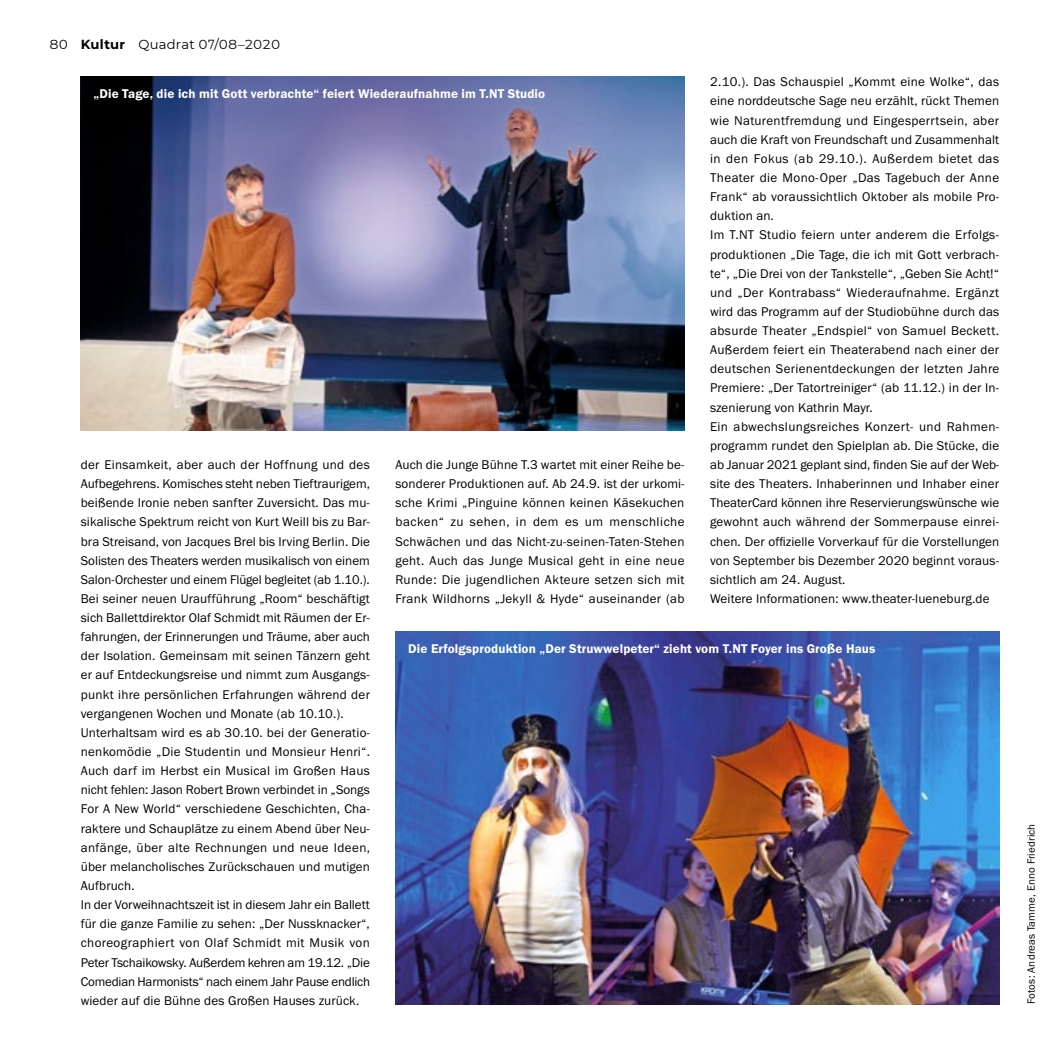
<style>
.page{position:relative;width:1063px;height:1063px;background:#fff}
.page>*{position:absolute;margin:0;border:0;box-sizing:border-box;transform-origin:0 0}
.t1{font:13.2px/19.2px "Franklin Gothic URW Boo";letter-spacing:.01em;color:#000}
.t2{font:13.2px "Franklin Gothic URW Dem";letter-spacing:.01em;color:#fff}
.t3{font:13.2px "Montserrat";letter-spacing:.01em;color:#000}
.t4{font:10.95px "Franklin Gothic URW Boo";letter-spacing:.01em;color:#000}
.s1{font-weight:700}
</style>
<div class="page">
<img style="left:81px;top:76px;width:604px;height:355px">
<img style="left:395px;top:632px;width:604px;height:373px">
<p class="t3" style="left:50px;top:35px;width:232px">80 <span class="s1">Kultur</span> Quadrat 07/08–2020</p>
<p class="t1" style="left:710px;top:72px;width:291px">2.10.). Das Schauspiel „Kommt eine Wolke“, das eine norddeutsche Sage neu erzählt, rückt Themen wie Naturentfremdung und Eingesperrtsein, aber auch die Kraft von Freundschaft und Zusammenhalt in den Fokus (ab 29.10.). Außerdem bietet das Theater die Mono-Oper „Das Tagebuch der Anne Frank“ ab voraussichtlich Oktober als mobile Pro&shy;duktion an.<br>Im T.NT Studio feiern unter anderem die Erfolgs&shy;produktionen „Die Tage, die ich mit Gott verbrach&shy;te“, „Die Drei von der Tankstelle“, „Geben Sie Acht!“ und „Der Kontrabass“ Wiederaufnahme. Ergänzt wird das Programm auf der Studiobühne durch das absurde Theater „Endspiel“ von Samuel Beckett.<br>Außerdem feiert ein Theaterabend nach einer der deutschen Serienentdeckungen der letzten Jahre Premiere: „Der Tatortreiniger“ (ab 11.12.) in der In&shy;szenierung von Kathrin Mayr.<br>Ein abwechslungsreiches Konzert- und Rahmen&shy;programm rundet den Spielplan ab. Die Stücke, die ab Januar 2021 geplant sind, finden Sie auf der Web&shy;site des Theaters. Inhaberinnen und Inhaber einer TheaterCard können ihre Reservierungswünsche wie gewohnt auch während der Sommerpause einrei&shy;chen. Der offizielle Vorverkauf für die Vorstellungen von September bis Dezember 2020 beginnt voraus&shy;sichtlich am 24. August.<br>Weitere Informationen: www.theater-lueneburg.de</p>
<p class="t2" style="left:94px;top:85px;width:453px">„Die Tage, die ich mit Gott verbrachte“ feiert Wiederaufnahme im T.NT Studio</p>
<p class="t1" style="left:81px;top:455px;width:291px">der Einsamkeit, aber auch der Hoffnung und des Aufbegehrens. Komisches steht neben Tieftraurigem, beißende Ironie neben sanfter Zuversicht. Das mu&shy;sikalische Spektrum reicht von Kurt Weill bis zu Bar&shy;bra Streisand, von Jacques Brel bis Irving Berlin. Die Solisten des Theaters werden musikalisch von einem Salon-Orchester und einem Flügel begleitet (ab 1.10.).<br>Bei seiner neuen Uraufführung „Room“ beschäftigt sich Ballettdirektor Olaf Schmidt mit Räumen der Er&shy;fahrungen, der Erinnerungen und Träume, aber auch der Isolation. Gemeinsam mit seinen Tänzern geht er auf Entdeckungsreise und nimmt zum Ausgangs&shy;punkt ihre persönlichen Erfahrungen während der vergangenen Wochen und Monate (ab 10.10.).<br>Unterhaltsam wird es ab 30.10. bei der Generatio&shy;nenkomödie „Die Studentin und Monsieur Henri“.<br>Auch darf im Herbst ein Musical im Großen Haus nicht fehlen: Jason Robert Brown verbindet in „Songs For A New World“ verschiedene Geschichten, Cha&shy;raktere und Schauplätze zu einem Abend über Neu&shy;anfänge, über alte Rechnungen und neue Ideen, über melancholisches Zurückschauen und mutigen Aufbruch.<br>In der Vorweihnachtszeit ist in diesem Jahr ein Ballett für die ganze Familie zu sehen: „Der Nussknacker“, choreographiert von Olaf Schmidt mit Musik von Peter Tschaikowsky. Außerdem kehren am 19.12. „Die Comedian Harmonists“ nach einem Jahr Pause endlich wieder auf die Bühne des Großen Hauses zurück.</p>
<p class="t1" style="left:395px;top:455px;width:291px;text-align:justify">Auch die Junge Bühne T.3 wartet mit einer Reihe be&shy;sonderer Produktionen auf. Ab 24.9. ist der urkomi&shy;sche Krimi „Pinguine können keinen Käsekuchen backen“ zu sehen, in dem es um menschliche Schwächen und das Nicht-zu-seinen-Taten-Stehen geht. Auch das Junge Musical geht in eine neue Runde: Die jugendlichen Akteure setzen sich mit Frank Wildhorns „Jekyll &amp; Hyde“ auseinander (ab</p>
<p class="t2" style="left:408px;top:641px;width:469px">Die Erfolgsproduktion „Der Struwwelpeter“ zieht vom T.NT Foyer ins Große Haus</p>
<p class="t4" style="left:1024px;top:1004px;width:182px;rotate:-90deg">Fotos: Andreas Tamme, Enno Friedrich</p>
</div>
